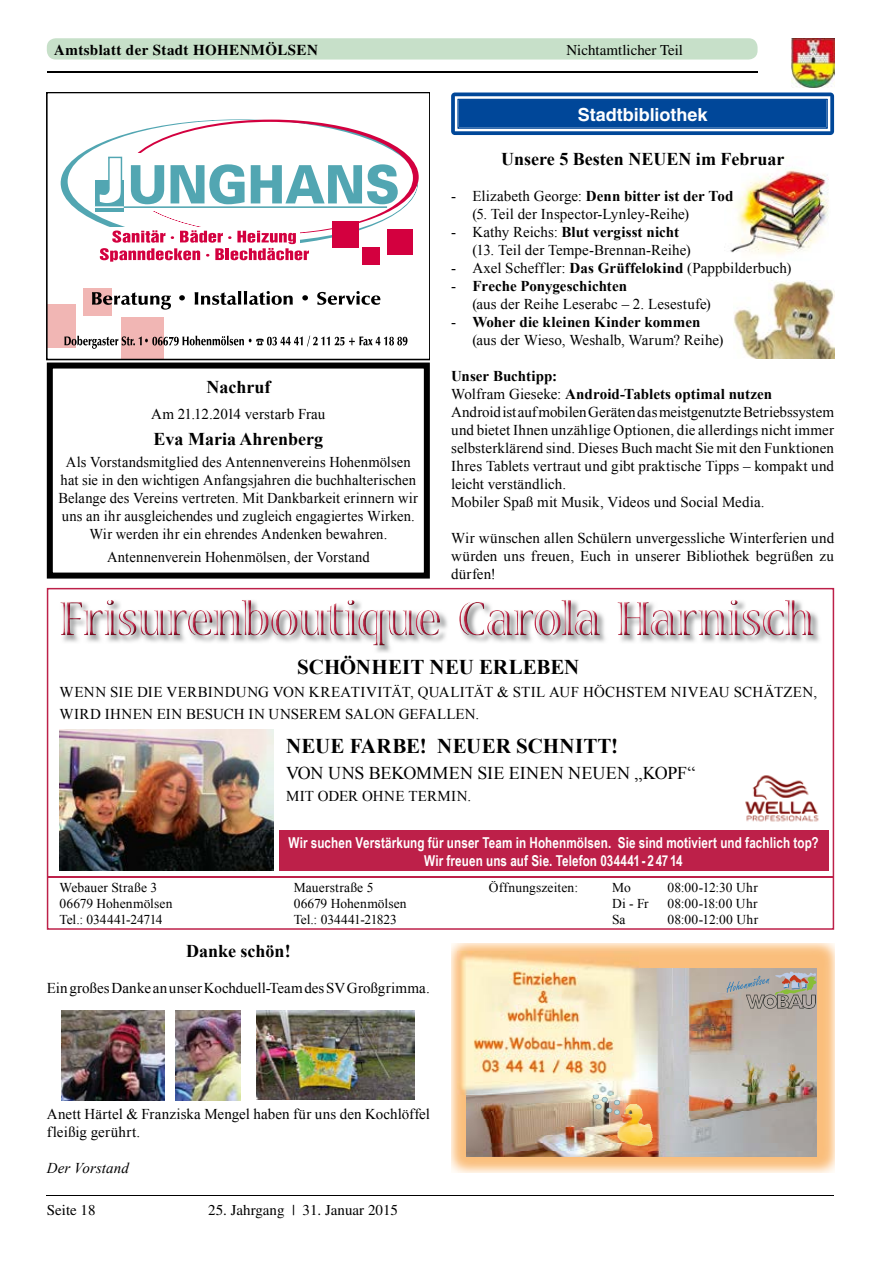
<style>
.page{position:relative;width:881px;height:1263px;background:#fff}
.page>*{position:absolute;margin:0;border:0;box-sizing:border-box;transform-origin:0 0}
.t1{font:700 21px "Times New Roman";color:#000}
.t2{font:700 18px "Times New Roman";color:#000}
.t3{font:18px "Times New Roman";letter-spacing:-.005em;color:#000}
.t4{font:700 18px "Helvetica";color:#fff}
.t5{font:15px/18px "Times New Roman";letter-spacing:.005em;color:#000}
.t6{font:700 15px/18px "Arial Narrow";letter-spacing:.005em;color:#fff;text-align:center;scale:.95 1}
.t7{font:15px "Times";color:#000}
.t8{font:700 15px "Times";letter-spacing:.025em;color:#000}
.t9{font:italic 15px "Times New Roman";letter-spacing:.005em;color:#000}
.t10{font:13.5px "Times New Roman";letter-spacing:.005em;color:#000}
.t11{font:13.5px "Times New Roman";letter-spacing:.025em;color:#000}
.s1{font-weight:700}
</style>
<div class="page">
<div style="left:47px;top:38px;width:710px;height:22px;background:#c7e0c9;border-radius:9px"></div>
<img style="left:791px;top:38px;width:42px;height:50px">
<hr style="left:47px;top:1195px;width:786px;height:1px;background:#000">
<hr style="left:47px;top:71px;width:710px;height:1px;background:#000">
<img style="left:730px;top:168px;width:99px;height:87px">
<img style="left:733px;top:281px;width:100px;height:78px">
<svg style="left:451px;top:93px;width:382px;height:42px"></svg>
<div style="left:47px;top:304px;width:29px;height:44px;background:#f1b6b4"></div>
<div style="left:83px;top:288px;width:28px;height:28px;background:#f1b6b4"></div>
<div style="left:121px;top:317px;width:42px;height:42px;background:#f1b6b4"></div>
<svg style="left:61px;top:119px;width:226px;height:103px"></svg>
<div style="left:95px;top:180px;width:29px;height:32px;background:#52a6b2"></div>
<svg style="left:92px;top:292px;width:79px;height:18px"></svg>
<svg style="left:179px;top:295px;width:6px;height:5px"></svg>
<svg style="left:194px;top:291px;width:99px;height:14px"></svg>
<svg style="left:302px;top:295px;width:6px;height:5px"></svg>
<svg style="left:317px;top:291px;width:63px;height:14px"></svg>
<svg style="left:64px;top:336px;width:343px;height:13px"></svg>
<svg style="left:98px;top:120px;width:320px;height:142px"></svg>
<div style="left:332px;top:221px;width:27px;height:27px;background:#d3003f"></div>
<div style="left:362px;top:247px;width:18px;height:17px;background:#d3003f"></div>
<div style="left:387px;top:230px;width:25px;height:25px;background:#d3003f"></div>
<hr style="left:95px;top:206px;width:292px;height:2px;background:#52a6b2">
<hr style="left:94px;top:206px;width:30px;height:2px;background:#fff">
<img style="left:451px;top:943px;width:382px;height:230px">
<img style="left:466px;top:968px;width:350px;height:188px">
<svg style="left:726px;top:972px;width:90px;height:37px"></svg>
<img style="left:619px;top:1100px;width:17px;height:5px">
<img style="left:619px;top:1105px;width:43px;height:4px">
<img style="left:608px;top:1109px;width:60px;height:10px">
<img style="left:605px;top:1119px;width:61px;height:13px">
<img style="left:604px;top:1132px;width:60px;height:10px">
<img style="left:613px;top:1142px;width:49px;height:4px">
<svg style="left:592px;top:1095px;width:27px;height:20px"></svg>
<img style="left:457px;top:952px;width:181px;height:143px">
<svg style="left:47px;top:588px;width:786px;height:342px"></svg>
<img style="left:60px;top:599px;width:761px;height:54px">
<img style="left:60px;top:600px;width:753px;height:45px">
<hr style="left:48px;top:876px;width:785px;height:1px;background:#bd2049">
<div style="left:279px;top:831px;width:548px;height:40px;background:#bd2049"></div>
<svg style="left:47px;top:362px;width:382px;height:216px"></svg>
<img style="left:60px;top:729px;width:213px;height:142px">
<img style="left:175px;top:1011px;width:65px;height:89px">
<img style="left:62px;top:1011px;width:103px;height:89px">
<img style="left:256px;top:1011px;width:158px;height:89px">
<p class="t8" style="left:54px;top:41px;width:265px">Amtsblatt der Stadt HOHENMÖLSEN</p>
<p class="t7" style="left:566px;top:41px;width:118px">Nichtamtlicher Teil</p>
<p class="t2" style="left:206px;top:374px;width:65px">Nachruf</p>
<p class="t5" style="left:151px;top:405px;width:176px">Am 21.12.2014 verstarb Frau</p>
<p class="t2" style="left:153px;top:427px;width:171px">Eva Maria Ahrenberg</p>
<p class="t5" style="left:58px;top:453px;width:361px;text-align:center">Als Vorstandsmitglied des Antennenvereins Hohenmölsen hat sie in den wichtigen Anfangsjahren die buchhalterischen Belange des Vereins vertreten. Mit Dankbarkeit erinnern wir uns an ihr ausgleichendes und zugleich engagiertes Wirken.<br>Wir werden ihr ein ehrendes Andenken bewahren.</p>
<p class="t5" style="left:107px;top:547px;width:264px">Antennenverein Hohenmölsen, der Vorstand</p>
<p class="t4" style="left:577px;top:103px;width:131px">Stadtbibliothek</p>
<p class="t2" style="left:501px;top:146px;width:285px">Unsere 5 Besten NEUEN im Februar</p>
<p class="t5" style="left:472px;top:186px;width:262px;text-indent:-21px">- Elizabeth George: <span class="s1">Denn bitter ist der Tod </span>(5. Teil der Inspector-Lynley-Reihe)</p>
<p class="t5" style="left:472px;top:222px;width:220px;text-indent:-21px">- Kathy Reichs: <span class="s1">Blut vergisst nicht </span>(13. Teil der Tempe-Brennan-Reihe)</p>
<p class="t5" style="left:451px;top:258px;width:341px">- Axel Scheffler: <span class="s1">Das Grüffelokind</span> (Pappbilderbuch)</p>
<p class="t5" style="left:472px;top:276px;width:240px;text-indent:-21px">- <span class="s1">Freche Ponygeschichten<br></span>(aus der Reihe Leserabc – 2. Lesestufe)</p>
<p class="t5" style="left:472px;top:312px;width:252px;text-indent:-21px">- <span class="s1">Woher die kleinen Kinder kommen </span>(aus der Wieso, Weshalb, Warum? Reihe)</p>
<p class="t5" style="left:451px;top:366px;width:384px"><span class="s1">Unser Buchtipp:<br></span>Wolfram Gieseke: <span class="s1">Android-Tablets optimal nutzen<br></span>Android ist auf mobilen Geräten das meistgenutzte Betriebssystem und bietet Ihnen unzählige Optionen, die allerdings nicht immer selbsterklärend sind. Dieses Buch macht Sie mit den Funktionen Ihres Tablets vertraut und gibt praktische Tipps – kompakt und leicht verständlich.<br>Mobiler Spaß mit Musik, Videos und Social Media.</p>
<p class="t5" style="left:451px;top:528px;width:384px;text-align:justify">Wir wünschen allen Schülern unvergessliche Winterferien und würden uns freuen, Euch in unserer Bibliothek begrüßen zu dürfen!</p>
<h1 class="t1" style="left:297px;top:653px;width:283px">SCHÖNHEIT NEU ERLEBEN</h1>
<p class="t5" style="left:60px;top:680px;width:758px;line-height:22.2px">WENN SIE DIE VERBINDUNG VON KREATIVITÄT, QUALITÄT &amp; STIL AUF HÖCHSTEM NIVEAU SCHÄTZEN,<br>WIRD IHNEN EIN BESUCH IN UNSEREM SALON GEFALLEN.</p>
<h1 class="t1" style="left:286px;top:731px;width:333px">NEUE FARBE! NEUER SCHNITT!</h1>
<p class="t3" style="left:286px;top:760px;width:411px">VON UNS BEKOMMEN SIE EINEN NEUEN „KOPF“</p>
<p class="t5" style="left:286px;top:786px;width:187px">MIT ODER OHNE TERMIN.</p>
<p class="t6" style="left:288px;top:832px;width:559px">Wir suchen Verstärkung für unser Team in Hohenmölsen. Sie sind motiviert und fachlich top?<br>Wir freuen uns auf Sie. Telefon 034441 - 2 47 14</p>
<p class="t10" style="left:60px;top:878px;width:99px">Webauer Straße 3</p>
<p class="t10" style="left:294px;top:878px;width:81px">Mauerstraße 5</p>
<p class="t10" style="left:489px;top:878px;width:91px">Öffnungszeiten:</p>
<p class="t10" style="left:612px;top:878px;width:20px">Mo</p>
<p class="t10" style="left:667px;top:878px;width:92px">08:00-12:30 Uhr</p>
<p class="t10" style="left:60px;top:894px;width:114px">06679 Hohenmölsen</p>
<p class="t10" style="left:294px;top:894px;width:114px">06679 Hohenmölsen</p>
<p class="t10" style="left:612px;top:894px;width:38px">Di - Fr</p>
<p class="t11" style="left:667px;top:894px;width:92px">08:00-18:00 Uhr</p>
<p class="t10" style="left:60px;top:910px;width:104px">Tel.: 034441-24714</p>
<p class="t10" style="left:293px;top:910px;width:104px">Tel.: 034441-21823</p>
<p class="t10" style="left:611px;top:910px;width:15px">Sa</p>
<p class="t11" style="left:667px;top:910px;width:92px">08:00-12:00 Uhr</p>
<p class="t2" style="left:186px;top:938px;width:106px">Danke schön!</p>
<p class="t5" style="left:47px;top:978px;width:384px">Ein großes Danke an unser Kochduell-Team des SV Großgrimma.</p>
<p class="t5" style="left:47px;top:1104px;width:384px">Anett Härtel &amp; Franziska Mengel haben für uns den Kochlöffel fleißig gerührt.</p>
<p class="t9" style="left:47px;top:1157px;width:84px">Der Vorstand</p>
<p class="t7" style="left:47px;top:1202px;width:50px">Seite 18</p>
<p class="t7" style="left:208px;top:1202px;width:191px">25. Jahrgang | 31. Januar 2015</p>
</div>
